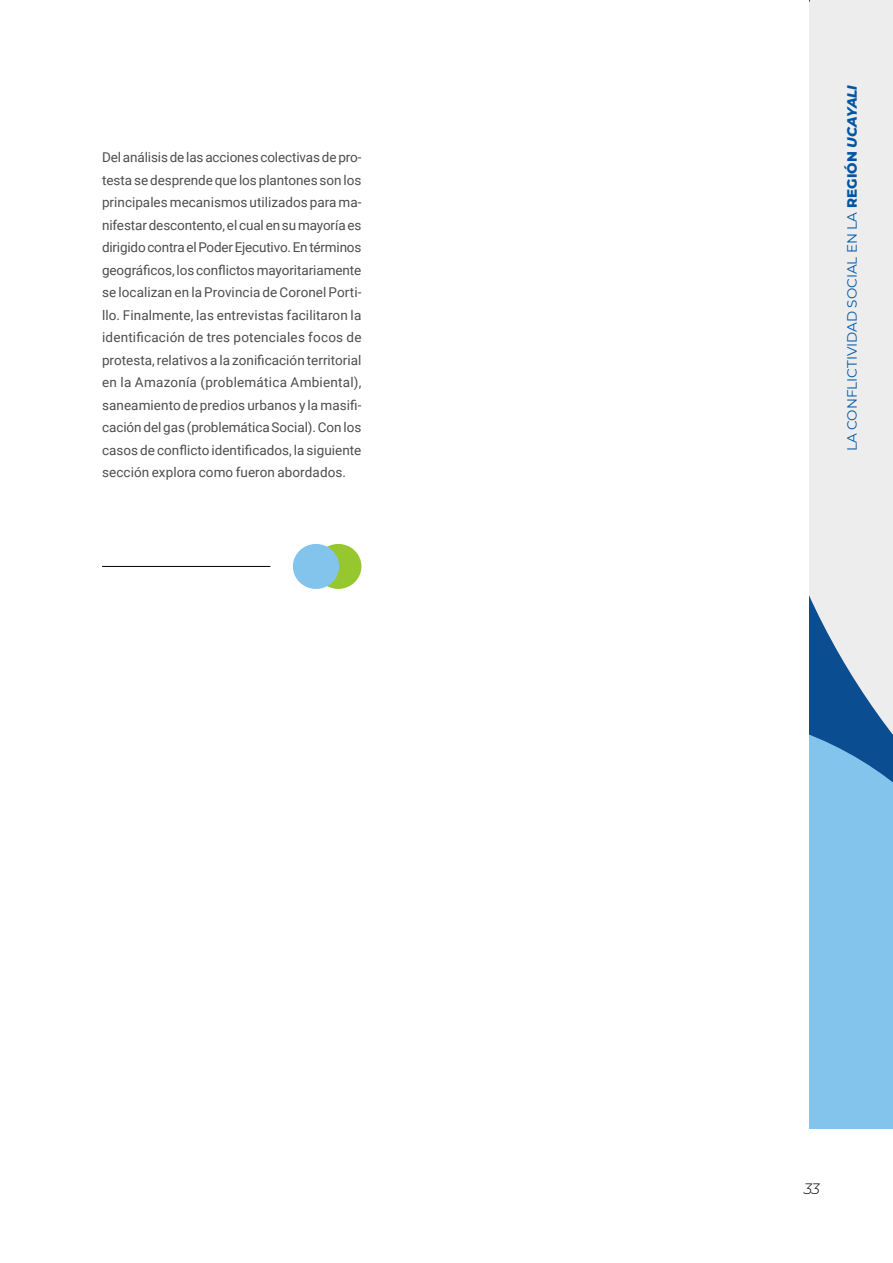
<style>
.page{position:relative;width:893px;height:1263px;background:#fff}
.page>*{position:absolute;margin:0;border:0;box-sizing:border-box;transform-origin:0 0}
.t1{font:italic 100 15px "Montserrat";color:#000}
.t2{font:13.5px/22.5px "Roboto";letter-spacing:.005em;color:#4d4d4d;text-align:justify}
.t3{font:13.5px "Montserrat";color:#0056a4}
.s1{font-weight:100}
.s2{font-weight:100;font-style:italic}
</style>
<div class="page">
<div style="left:809px;top:1014px;width:84px;height:114px;background:#83c4ed"></div>
<svg style="left:809px;top:0;width:84px;height:1014px;background:#bbd3e4"></svg>
<div style="left:315px;top:544px;width:46px;height:45px;background:#97c72f;border-radius:50%"></div>
<div style="left:293px;top:544px;width:46px;height:45px;background:#83c4ed;border-radius:50%"></div>
<hr style="left:102px;top:566px;width:168px;height:1px;background:#000">
<p class="t2" style="left:102px;top:146px;width:261px">Del análisis de las acciones colectivas de pro&shy;testa se desprende que los plantones son los principales mecanismos utilizados para ma&shy;nifestar descontento, el cual en su mayoría es dirigido contra el Poder Ejecutivo. En términos geográficos, los conflictos mayoritariamente se localizan en la Provincia de Coronel Porti&shy;llo. Finalmente, las entrevistas facilitaron la identificación de tres potenciales focos de protesta, relativos a la zonificación territorial en la Amazonía (problemática Ambiental), saneamiento de predios urbanos y la masifi&shy;cación del gas (problemática Social). Con los casos de conflicto identificados, la siguiente sección explora como fueron abordados.</p>
<p class="t3" style="left:843px;top:451px;width:368px;rotate:-90deg">LA CONFLICTIVIDAD SOCIAL EN LA <span class="s1">REGIÓN</span> <span class="s2">UCAYALI</span></p>
<p class="t1" style="left:804px;top:1178px;width:18px">33</p>
</div>
